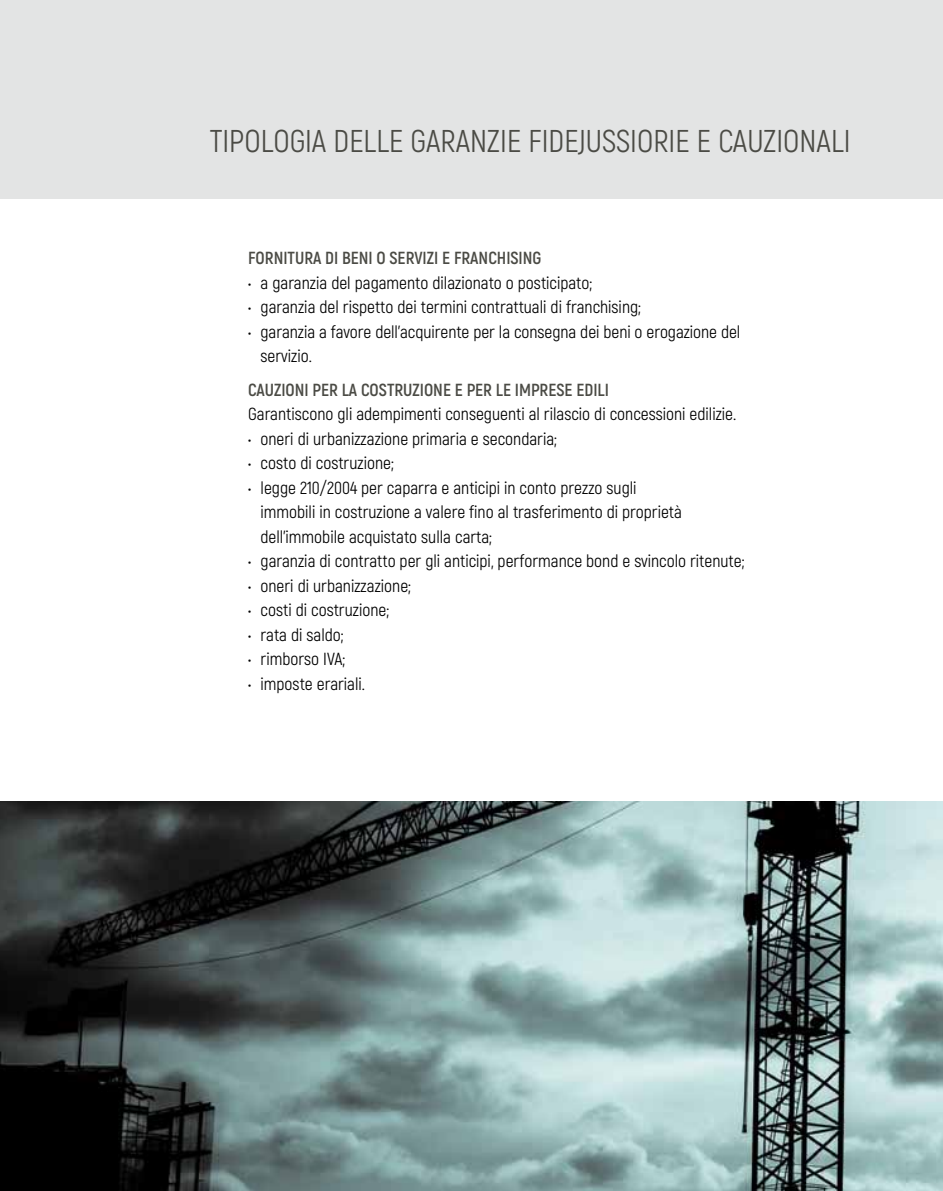
<style>
.page{position:relative;width:943px;height:1191px;background:#fff}
.page>*{position:absolute;margin:0;border:0;box-sizing:border-box;transform-origin:0 0}
.t1{font:31.5px "Akrobat";color:#4b4b45}
.t2{font:17.5px/24.5px "Akrobat";color:#000}
.t3{font:700 17.5px "Akrobat";color:#4b4b45}
</style>
<div class="page">
<div style="left:0;top:0;width:943px;height:198px;background:#e3e4e4"></div>
<img style="left:0;top:801px;width:943px;height:390px">
<h1 class="t1" style="left:210px;top:123px;width:642px">tipologia delle garanzie fidejussiorie e cauzionali</h1>
<p class="t3" style="left:248px;top:247px;width:295px">FORNITURA DI BENI O SERVIZI E FRANCHISING</p>
<p class="t2" style="left:248px;top:270px;width:345px">• a garanzia del pagamento dilazionato o posticipato;</p>
<p class="t2" style="left:248px;top:295px;width:394px">• garanzia del rispetto dei termini contrattuali di franchising;</p>
<p class="t2" style="left:260px;top:319px;width:481px;text-indent:-12px">• garanzia a favore dell’acquirente per la consegna dei beni o erogazione del servizio.</p>
<p class="t3" style="left:248px;top:378px;width:362px">CAUZIONI PER LA COSTRUZIONE E PER LE IMPRESE EDILI</p>
<p class="t2" style="left:248px;top:402px;width:489px">Garantiscono gli adempimenti conseguenti al rilascio di concessioni edilizie.</p>
<p class="t2" style="left:248px;top:426px;width:310px">• oneri di urbanizzazione primaria e secondaria;</p>
<p class="t2" style="left:248px;top:451px;width:147px">• costo di costruzione;</p>
<p class="t2" style="left:260px;top:475px;width:423px;text-indent:-12px">• legge 210/2004 per caparra e anticipi in conto prezzo sugli immobili in costruzione a valere fino al trasferimento di proprietà dell’immobile acquistato sulla carta;</p>
<p class="t2" style="left:248px;top:549px;width:498px">• garanzia di contratto per gli anticipi, performance bond e svincolo ritenute;</p>
<p class="t2" style="left:248px;top:573px;width:164px">• oneri di urbanizzazione;</p>
<p class="t2" style="left:248px;top:598px;width:142px">• costi di costruzione;</p>
<p class="t2" style="left:248px;top:622px;width:97px">• rata di saldo;</p>
<p class="t2" style="left:248px;top:647px;width:99px">• rimborso iva;</p>
<p class="t2" style="left:248px;top:671px;width:118px">• imposte erariali.</p>
</div>
